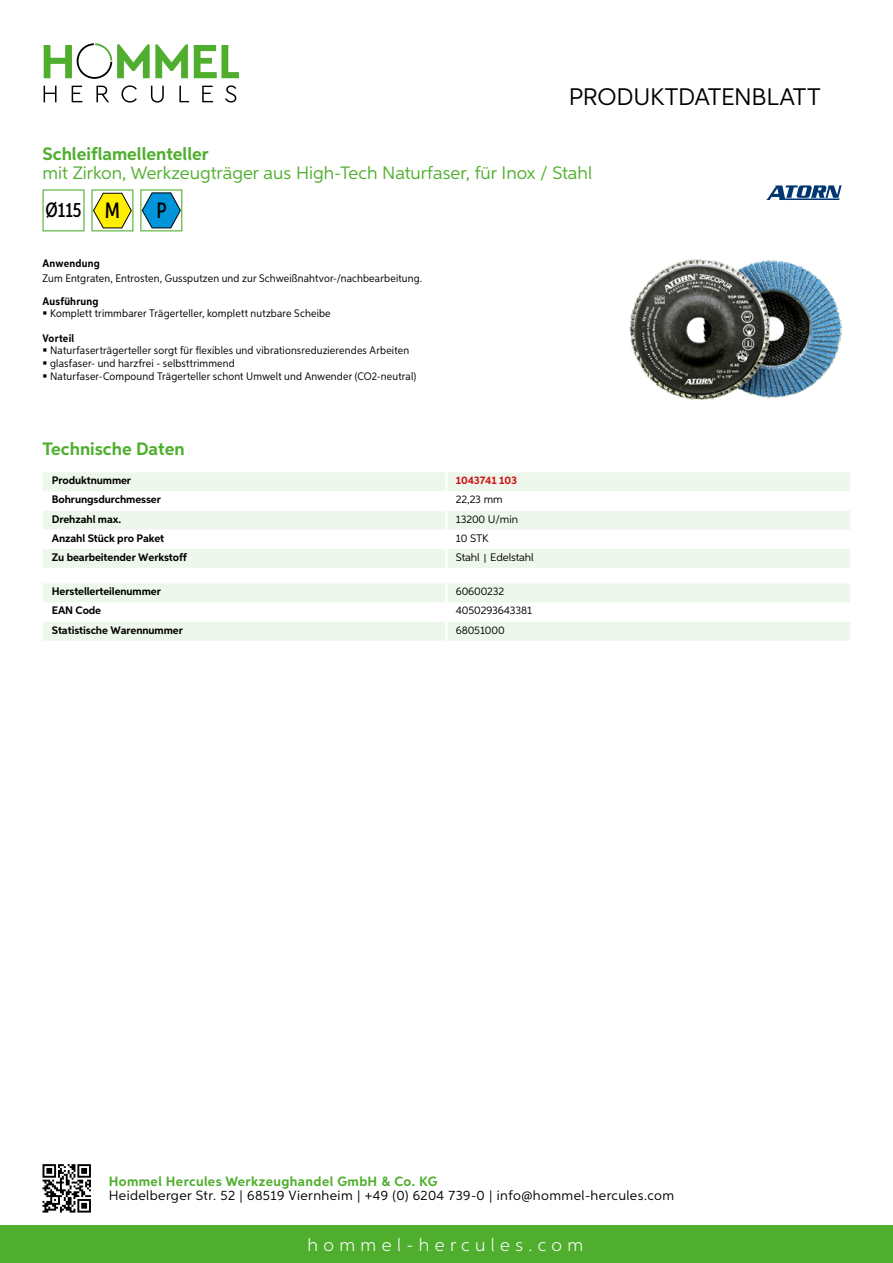
<style>
.page{position:relative;width:893px;height:1263px;background:#fff}
.page>*{position:absolute;margin:0;border:0;box-sizing:border-box;transform-origin:0 0}
.t1{font:24px "Aspira";letter-spacing:-.01em;color:#000}
.t2{font:500 22.2px "Aspira XX Nar";color:#000}
.t3{font:500 20.7px "Aspira XX Nar";color:#000}
.t4{font:18px "Aspira";color:#50ae2f}
.t5{font:700 18px "Aspira";color:#50ae2f}
.t6{font:300 18px "Aspira";letter-spacing:.3em;color:#fff}
.t7{font:13.5px "Aspira";letter-spacing:.03em;color:#000}
.t8{font:700 13.5px "Aspira";letter-spacing:.03em;color:#50ae2f}
.t9{font:10.95px/12.8px "Aspira Nar";letter-spacing:.015em;color:#000}
.t10{font:700 10.95px "Aspira";letter-spacing:-.01em;color:#000}
.t11{font:10.95px "Aspira";letter-spacing:-.01em;color:#000}
.t12{font:700 10.95px "Aspira Nar";letter-spacing:.02em;color:#000}
.t13{font:700 10.95px "Aspira";letter-spacing:-.01em;color:#cd1013}
.s1{font-size:22.2px}
.s2{font-family:"Wuerth Global";font-size:10.5px}
</style>
<div class="page">
<div style="left:0;top:1226px;width:893px;height:37px;background:#50ae2f"></div>
<svg style="left:43px;top:1164px;width:48px;height:48px"></svg>
<svg style="left:194px;top:45px;width:45px;height:33px"></svg>
<svg style="left:44px;top:43px;width:144px;height:36px"></svg>
<svg style="left:44px;top:86px;width:13px;height:16px"></svg>
<svg style="left:72px;top:86px;width:10px;height:16px"></svg>
<svg style="left:96px;top:86px;width:13px;height:16px"></svg>
<svg style="left:121px;top:85px;width:16px;height:18px"></svg>
<svg style="left:151px;top:86px;width:13px;height:17px"></svg>
<svg style="left:179px;top:86px;width:10px;height:16px"></svg>
<svg style="left:202px;top:86px;width:11px;height:16px"></svg>
<svg style="left:225px;top:85px;width:11px;height:18px"></svg>
<div style="left:43px;top:472px;width:807px;height:96px;background:#eef7eb"></div>
<svg style="left:43px;top:491px;width:807px;height:58px"></svg>
<hr style="left:445px;top:472px;width:3px;height:19px;background:#fff">
<hr style="left:445px;top:491px;width:3px;height:20px;background:#fff">
<hr style="left:445px;top:511px;width:3px;height:19px;background:#fff">
<hr style="left:445px;top:530px;width:3px;height:19px;background:#fff">
<hr style="left:445px;top:549px;width:3px;height:19px;background:#fff">
<svg style="left:43px;top:583px;width:807px;height:58px"></svg>
<hr style="left:445px;top:622px;width:3px;height:19px;background:#fff">
<svg style="left:43px;top:189px;width:42px;height:42px"></svg>
<svg style="left:91px;top:189px;width:42px;height:42px"></svg>
<svg style="left:140px;top:189px;width:42px;height:42px"></svg>
<img style="left:629px;top:259px;width:213px;height:141px">
<svg style="left:766px;top:185px;width:76px;height:15px"></svg>
<h1 class="t1" style="left:569px;top:82px;width:253px">Produktdatenblatt</h1>
<h3 class="t5" style="left:43px;top:142px;width:168px">Schleiflamellenteller</h3>
<h3 class="t4" style="left:43px;top:162px;width:551px">mit Zirkon, Werkzeugträger aus High-Tech Naturfaser, für Inox / Stahl</h3>
<h3 class="t3" style="left:46px;top:197px;width:76px">Ø115 <span class="s1">M</span></h3>
<h2 class="t2" style="left:156px;top:197px;width:12px">P</h2>
<p class="t12" style="left:43px;top:257px;width:59px">Anwendung</p>
<p class="t9" style="left:43px;top:272px;width:381px">Zum Entgraten, Entrosten, Gussputzen und zur Schweißnahtvor-/nachbearbeitung.</p>
<p class="t12" style="left:43px;top:294px;width:58px">Ausführung</p>
<p class="t9" style="left:50px;top:307px;width:282px">Komplett trimmbarer Trägerteller, komplett nutzbare Scheibe</p>
<p class="t12" style="left:43px;top:331px;width:33px">Vorteil</p>
<p class="t9" style="left:50px;top:344px;width:368px">Naturfaserträgerteller sorgt für flexibles und vibrationsreduzierendes Arbeiten glasfaser- und harzfrei - selbsttrimmend<br>Naturfaser-Compound Trägerteller schont Umwelt und Anwender (CO2-neutral)</p>
<h3 class="t5" style="left:43px;top:438px;width:144px">Technische Daten</h3>
<p class="t10" style="left:52px;top:474px;width:81px">Produktnummer</p>
<p class="t13" style="left:456px;top:474px;width:63px">1043741 103</p>
<p class="t10" style="left:52px;top:493px;width:111px">Bohrungsdurchmesser</p>
<p class="t11" style="left:456px;top:493px;width:48px">22,23 mm</p>
<p class="t10" style="left:52px;top:512px;width:71px">Drehzahl max.</p>
<p class="t11" style="left:456px;top:512px;width:64px">13200 U/min</p>
<p class="t10" style="left:52px;top:531px;width:114px">Anzahl Stück pro Paket</p>
<p class="t11" style="left:456px;top:531px;width:28px">10 STK</p>
<p class="t10" style="left:52px;top:550px;width:137px">Zu bearbeitender Werkstoff</p>
<p class="t11" style="left:456px;top:550px;width:79px">Stahl <span class="s2">|</span> Edelstahl</p>
<p class="t10" style="left:52px;top:585px;width:111px">Herstellerteilenummer</p>
<p class="t11" style="left:456px;top:585px;width:50px">60600232</p>
<p class="t10" style="left:52px;top:604px;width:51px">EAN Code</p>
<p class="t11" style="left:456px;top:604px;width:78px">4050293643381</p>
<p class="t10" style="left:52px;top:623px;width:132px">Statistische Warennummer</p>
<p class="t11" style="left:456px;top:623px;width:50px">68051000</p>
<p class="t8" style="left:109px;top:1172px;width:330px">Hommel Hercules Werkzeughandel GmbH &amp; Co. KG</p>
<p class="t7" style="left:109px;top:1187px;width:567px">Heidelberger Str. 52 | 68519 Viernheim | +49 (0) 6204 739-0 | info@hommel-hercules.com</p>
<h3 class="t6" style="left:307px;top:1234px;width:277px">hommel-hercules.com</h3>
</div>
